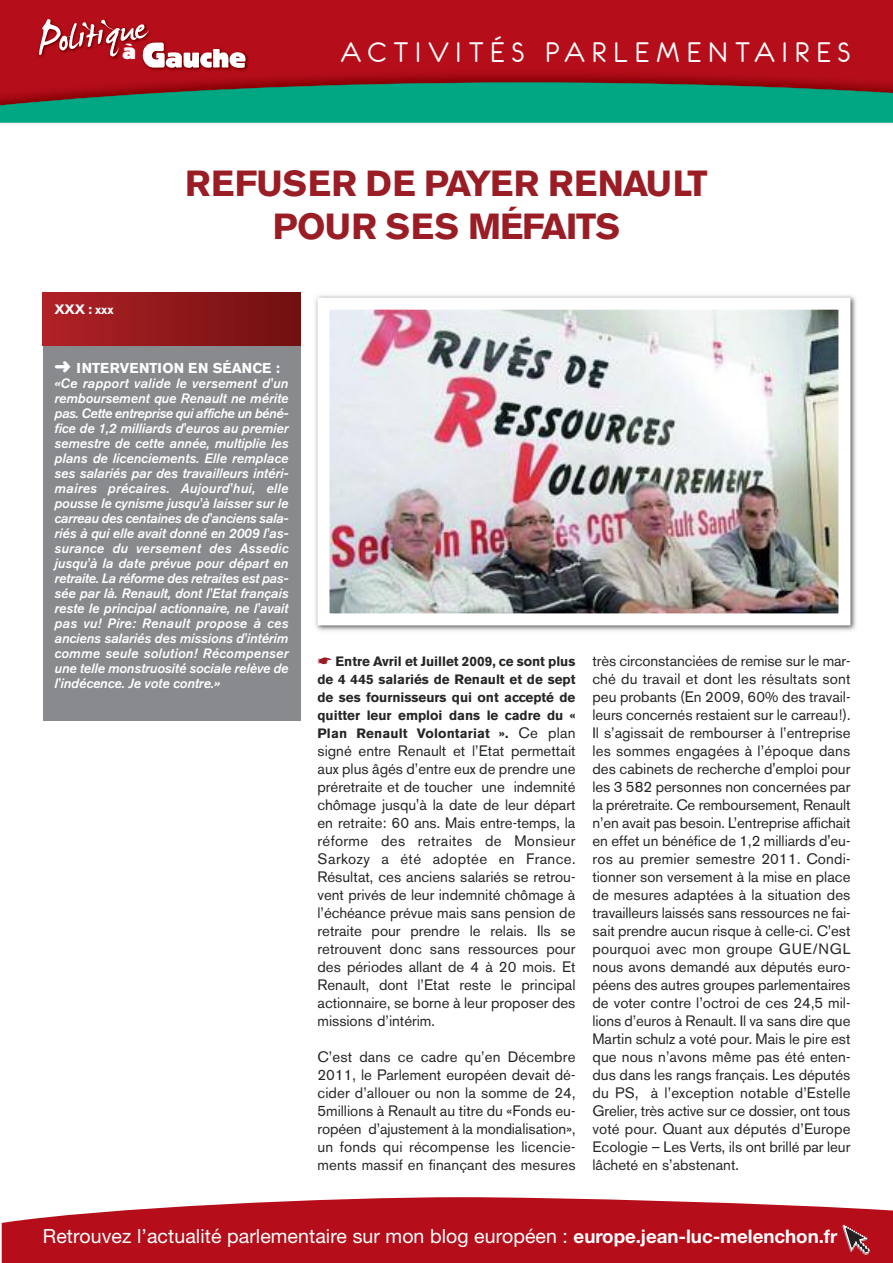
<style>
.page{position:relative;width:893px;height:1263px;background:#fff}
.page>*{position:absolute;margin:0;border:0;box-sizing:border-box;transform-origin:0 0}
.t1{font:62.7px "James Fajardo";color:#fff}
.t2{font:700 36px/43.2px "Akzidenz Grotesk BE";letter-spacing:-.015em;color:#9a1c25;text-align:center}
.t3{font:31.65px "Eurofurenceregular";letter-spacing:.225em;color:#fff}
.t4{font:21.3px "B Block";color:#fff}
.t5{font:19.5px "Helvetica Neue";letter-spacing:.005em;color:#fff}
.t6{font:15px/18px "Akzidenz Grotesk BE";color:#272627;text-align:justify}
.t7{font:700 14.25px "Akzidenz Grotesk BE";color:#fff}
.t8{font:italic 500 13.5px/15px "Akzidenz Grotesk BE";letter-spacing:-.005em;color:#fff;text-align:justify}
.t9{font:700 13.5px/18px "Akzidenz Grotesk BE";color:#272627;text-align:justify}
.t10{font:700 13.5px "Akzidenz Grotesk BE";color:#fff}
.s1{font-size:12px}
.s2{color:#9a1c25}
.s3{font-weight:400;font-size:15px}
.s4{font-weight:700;font-size:18.75px}
</style>
<div class="page">
<div style="left:0;top:0;width:893px;height:65px;background:#b50e1a"></div>
<svg style="left:2px;top:1197px;width:891px;height:66px;background:#bc2732"></svg>
<img style="left:0;top:65px;width:893px;height:59px">
<svg style="left:0;top:82px;width:893px;height:41px;background:#188f71"></svg>
<img style="left:31px;top:0;width:126px;height:73px">
<img style="left:66px;top:13px;width:84px;height:49px">
<img style="left:141px;top:41px;width:109px;height:31px">
<svg style="left:141px;top:41px;width:105px;height:27px"></svg>
<svg style="left:842px;top:1225px;width:28px;height:30px"></svg>
<div style="left:43px;top:346px;width:257px;height:375px;background:#888a8d"></div>
<div style="left:43px;top:293px;width:257px;height:53px;background:linear-gradient(to right,#b12127,#70100f)"></div>
<img style="left:315px;top:295px;width:541px;height:336px">
<img style="left:330px;top:311px;width:507px;height:301px">
<div style="left:317px;top:298px;width:533px;height:327px;border:12px solid #fff"></div>
<h1 class="t1" style="left:33px;top:10px;width:112px;rotate:-8deg">Politique</h1>
<h3 class="t4" style="left:123px;top:39px;width:15px">à</h3>
<h3 class="t3" style="left:340px;top:32px;width:512px">ACTIVITÉS PARLEMENTAIRES</h3>
<p class="t10" style="left:55px;top:304px;width:61px">XXX : <span class="s1">xxx</span></p>
<h2 class="t2" style="left:185px;top:164px;width:524px">REFUSER DE PAYER RENAULT<br>POUR SES MÉFAITS</h2>
<p class="t7" style="left:55px;top:362px;width:227px">➜ INTERVENTION EN SÉANCE :</p>
<p class="t8" style="left:55px;top:377px;width:235px">«Ce rapport valide le versement d'un remboursement que Renault ne mérite pas. Cette entreprise qui affiche un béné&shy;fice de 1,2 milliards d'euros au premier semestre de cette année, multiplie les plans de licenciements. Elle remplace ses salariés par des travailleurs intéri&shy;maires précaires. Aujourd'hui, elle pousse le cynisme jusqu'à laisser sur le carreau des centaines de d'anciens sala&shy;riés à qui elle avait donné en 2009 l'as&shy;surance du versement des Assedic jusqu'à la date prévue pour départ en retraite. La réforme des retraites est pas&shy;sée par là. Renault, dont l'Etat français reste le principal actionnaire, ne l'avait pas vu! Pire: Renault propose à ces anciens salariés des missions d'intérim comme seule solution! Récompenser une telle monstruosité sociale relève de l'indécence. Je vote contre.»</p>
<p class="t9" style="left:317px;top:653px;width:259px"><span class="s2">☛</span> Entre Avril et Juillet 2009, ce sont plus de 4 445 salariés de Renault et de sept de ses fournisseurs qui ont accepté de quitter leur emploi dans le cadre du « Plan Renault Volontariat ». <span class="s3">Ce plan</span></p>
<p class="t6" style="left:317px;top:743px;width:259px">signé entre Renault et l’Etat permettait aux plus âgés d’entre eux de prendre une préretraite et de toucher une indemnité chômage jusqu'à la date de leur départ en retraite: 60 ans. Mais entre-temps, la réforme des retraites de Monsieur Sarkozy a été adoptée en France.<br>Résultat, ces anciens salariés se retrou&shy;vent privés de leur indemnité chômage à l’échéance prévue mais sans pension de retraite pour prendre le relais. Ils se retrouvent donc sans ressources pour des périodes allant de 4 à 20 mois. Et Renault, dont l’Etat reste le principal actionnaire, se borne à leur proposer des missions d’intérim.</p>
<p class="t6" style="left:317px;top:1049px;width:259px">C’est dans ce cadre qu’en Décembre 2011, le Parlement européen devait dé&shy;cider d’allouer ou non la somme de 24, 5millions à Renault au titre du «Fonds eu&shy;ropéen d’ajustement à la mondialisation», un fonds qui récompense les licencie&shy;ments massif en finançant des mesures</p>
<p class="t6" style="left:592px;top:653px;width:259px">très circonstanciées de remise sur le mar&shy;ché du travail et dont les résultats sont peu probants (En 2009, 60% des travail&shy;leurs concernés restaient sur le carreau!).<br>Il s’agissait de rembourser à l’entreprise les sommes engagées à l’époque dans des cabinets de recherche d'emploi pour les 3 582 personnes non concernées par la préretraite. Ce remboursement, Renault n’en avait pas besoin. L’entreprise affichait en effet un bénéfice de 1,2 milliards d'eu&shy;ros au premier semestre 2011. Condi&shy;tionner son versement à la mise en place de mesures adaptées à la situation des travailleurs laissés sans ressources ne fai&shy;sait prendre aucun risque à celle-ci. C’est pourquoi avec mon groupe GUE/NGL nous avons demandé aux députés euro&shy;péens des autres groupes parlementaires de voter contre l’octroi de ces 24,5 mil&shy;lions d’euros à Renault. Il va sans dire que Martin schulz a voté pour. Mais le pire est que nous n’avons même pas été enten&shy;dus dans les rangs français. Les députés du PS, à l’exception notable d’Estelle Grelier, très active sur ce dossier, ont tous voté pour. Quant aux députés d’Europe Ecologie – Les Verts, ils ont brillé par leur lâcheté en s’abstenant.</p>
<h3 class="t5" style="left:43px;top:1229px;width:796px">Retrouvez l’actualité parlementaire sur mon blog européen : <span class="s4">europe.jean-luc-melenchon.fr</span></h3>
</div>
